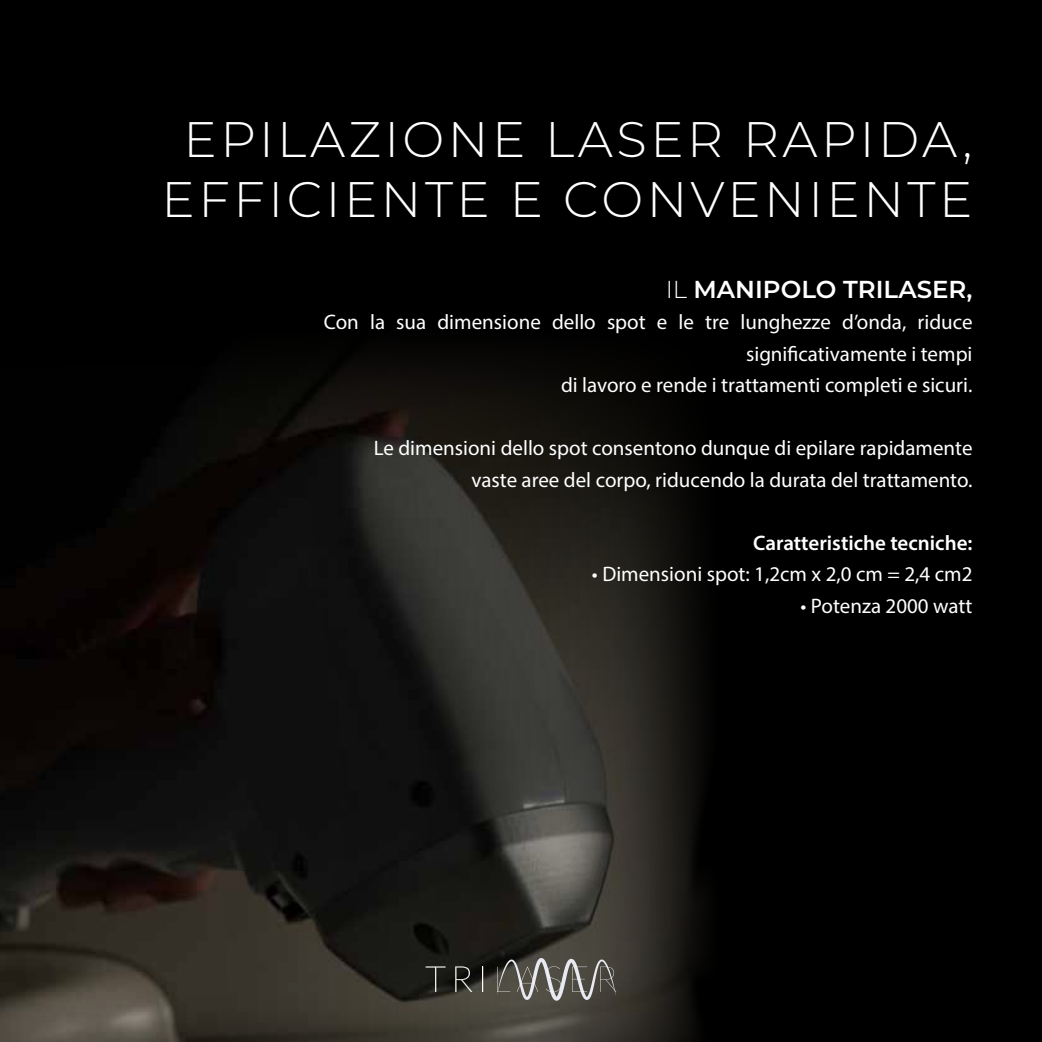
<style>
.page{position:relative;width:1042px;height:1042px;background:#000}
.page>*{position:absolute;margin:0;border:0;box-sizing:border-box;transform-origin:0 0}
.t1{font:300 49.88px/59.9px "Montserrat";letter-spacing:.07em;color:#fff;text-align:center}
.t2{font:600 24.5px "Montserrat";color:#fff}
.t3{font:21px/31.5px "Myriad Pro";color:#fff;text-align:right}
.t4{font:600 21px "Myriad Pro";color:#fff}
.s1{font-weight:300}
</style>
<div class="page">
<svg style="left:0;top:358px;width:702px;height:684px"></svg>
<svg style="left:426px;top:966px;width:19px;height:26px"></svg>
<svg style="left:455px;top:966px;width:17px;height:26px"></svg>
<svg style="left:482px;top:966px;width:1px;height:26px"></svg>
<svg style="left:497px;top:958px;width:119px;height:42px;background:#696762"></svg>
<h1 class="t1" style="left:162px;top:108px;width:812px">EPILAZIONE LASER RAPIDA,<br>EFFICIENTE E CONVENIENTE</h1>
<p class="t2" style="left:666px;top:271px;width:308px"><span class="s1">IL</span> MANIPOLO TRILASER,</p>
<p class="t3" style="left:324px;top:306px;width:650px">Con la sua dimensione dello spot e le tre lunghezze d’onda, riduce significativamente i tempi<br>di lavoro e rende i trattamenti completi e sicuri.</p>
<p class="t3" style="left:374px;top:432px;width:600px">Le dimensioni dello spot consentono dunque di epilare rapidamente vaste aree del corpo, riducendo la durata del trattamento.</p>
<p class="t4" style="left:753px;top:529px;width:221px">Caratteristiche tecniche:</p>
<p class="t3" style="left:592px;top:558px;width:382px">• Dimensioni spot: 1,2cm x 2,0 cm = 2,4 cm2</p>
<p class="t3" style="left:800px;top:589px;width:173px">• Potenza 2000 watt</p>
</div>
